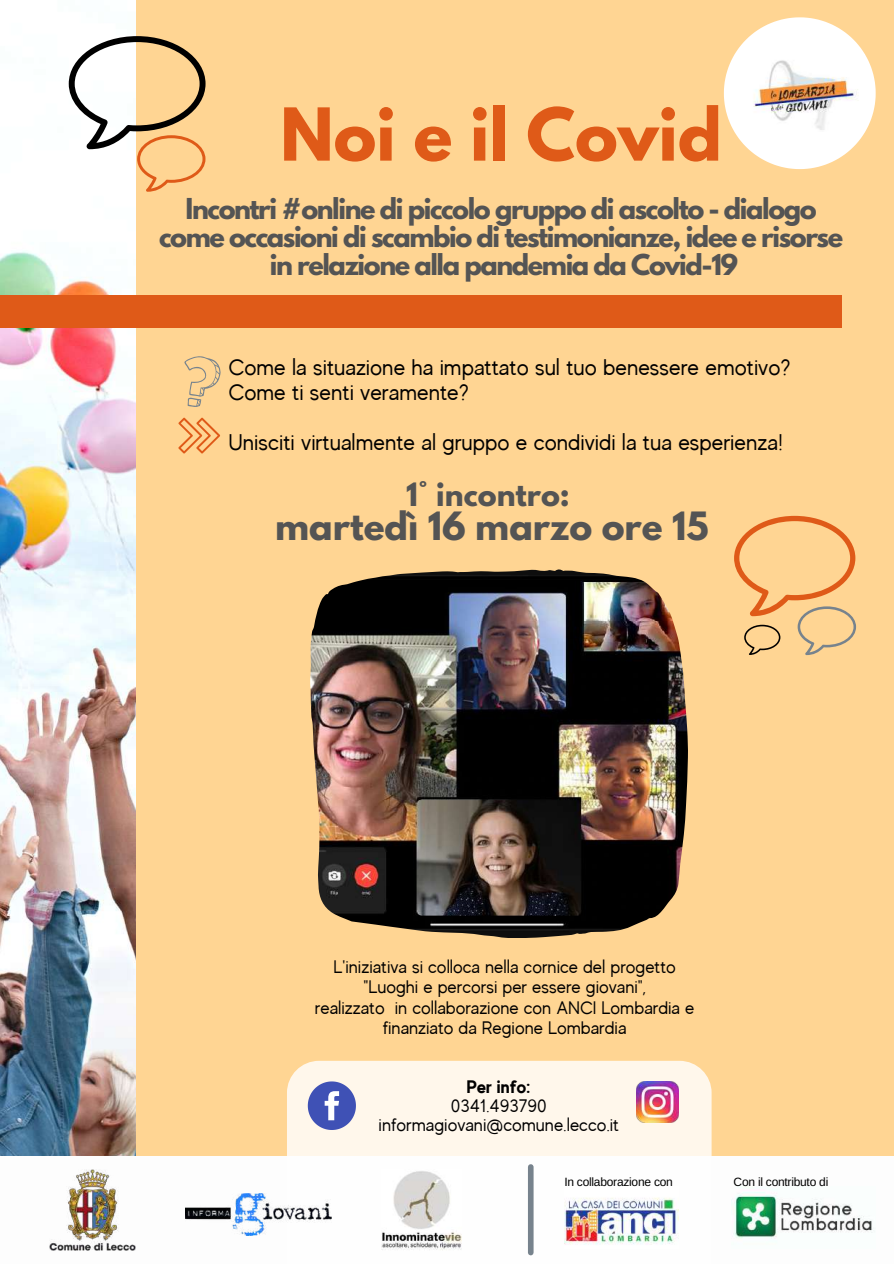
<style>
.page{position:relative;width:894px;height:1264px;background:#fff}
.page>*{position:absolute;margin:0;border:0;box-sizing:border-box;transform-origin:0 0}
.t1{font:700 64.5px "League Spartan";color:#df5a18}
.t2{font:700 34.5px "League Spartan";color:#545454}
.t3{font:700 28.5px "League Spartan";color:#545454}
.t4{font:700 25.5px/28.2px "League Spartan";letter-spacing:-.055em;color:#545454;text-align:center}
.t5{font:22.5px/24.8px "MADE Evolve Sans";color:#000}
.t6{font:18px/20.2px "MADE Evolve Sans";color:#000;text-align:center}
.t7{font:700 18px "MADE Evolve Sans";color:#000}
.t8{font:12px "Arimo";letter-spacing:-.02em;color:#000}
</style>
<div class="page">
<div style="left:0;top:0;width:893px;height:1263px;background:#ffd593"></div>
<img style="left:0;top:0;width:135px;height:1156px">
<div style="left:0;top:1156px;width:893px;height:107px;background:#fdfdfd"></div>
<div style="left:0;top:295px;width:841px;height:33px;background:#df5a18"></div>
<svg style="left:287px;top:1060px;width:424px;height:196px;fill:#fff7eb"></svg>
<img style="left:186px;top:1193px;width:145px;height:42px">
<img style="left:50px;top:1169px;width:85px;height:81px">
<img style="left:564px;top:1186px;width:114px;height:62px">
<svg style="left:723px;top:17px;width:152px;height:152px"></svg>
<img style="left:742px;top:54px;width:122px;height:78px">
<img style="left:731px;top:1192px;width:142px;height:46px">
<div style="left:528px;top:1166px;width:5px;height:86px;background:#77838d"></div>
<svg style="left:308px;top:1081px;width:48px;height:48px;background:#7a84c7"></svg>
<img style="left:636px;top:1081px;width:42px;height:41px">
<svg style="left:69px;top:36px;width:136px;height:156px"></svg>
<svg style="left:184px;top:356px;width:36px;height:51px"></svg>
<svg style="left:178px;top:417px;width:42px;height:36px"></svg>
<img style="left:381px;top:1169px;width:80px;height:81px">
<svg style="left:734px;top:516px;width:121px;height:139px"></svg>
<img style="left:310px;top:569px;width:377px;height:368px">
<h1 class="t1" style="left:280px;top:103px;width:443px">Noi e il Covid</h1>
<h3 class="t4" style="left:159px;top:198px;width:685px">Incontri #online di piccolo gruppo di ascolto - dialogo come occasioni di scambio di testimonianze, idee e risorse in relazione alla pandemia da Covid-19</h3>
<p class="t5" style="left:228px;top:357px;width:563px">Come la situazione ha impattato sul tuo benessere emotivo?<br>Come ti senti veramente?</p>
<p class="t5" style="left:228px;top:431px;width:555px">Unisciti virtualmente al gruppo e condividi la tua esperienza!</p>
<h3 class="t3" style="left:406px;top:480px;width:165px">1° incontro:</h3>
<h2 class="t2" style="left:275px;top:509px;width:434px">martedì 16 marzo ore 15</h2>
<p class="t6" style="left:315px;top:958px;width:381px">L'iniziativa si colloca nella cornice del progetto "Luoghi e percorsi per essere giovani",<br>realizzato in collaborazione con ANCI Lombardia e finanziato da Regione Lombardia</p>
<p class="t7" style="left:466px;top:1079px;width:66px">Per info:</p>
<p class="t6" style="left:378px;top:1097px;width:242px;line-height:19.2px">0341.493790 informagiovani@comune.lecco.it</p>
<p class="t8" style="left:564px;top:1175px;width:110px">In collaborazione con</p>
<p class="t8" style="left:733px;top:1175px;width:96px">Con il contributo di</p>
</div>
